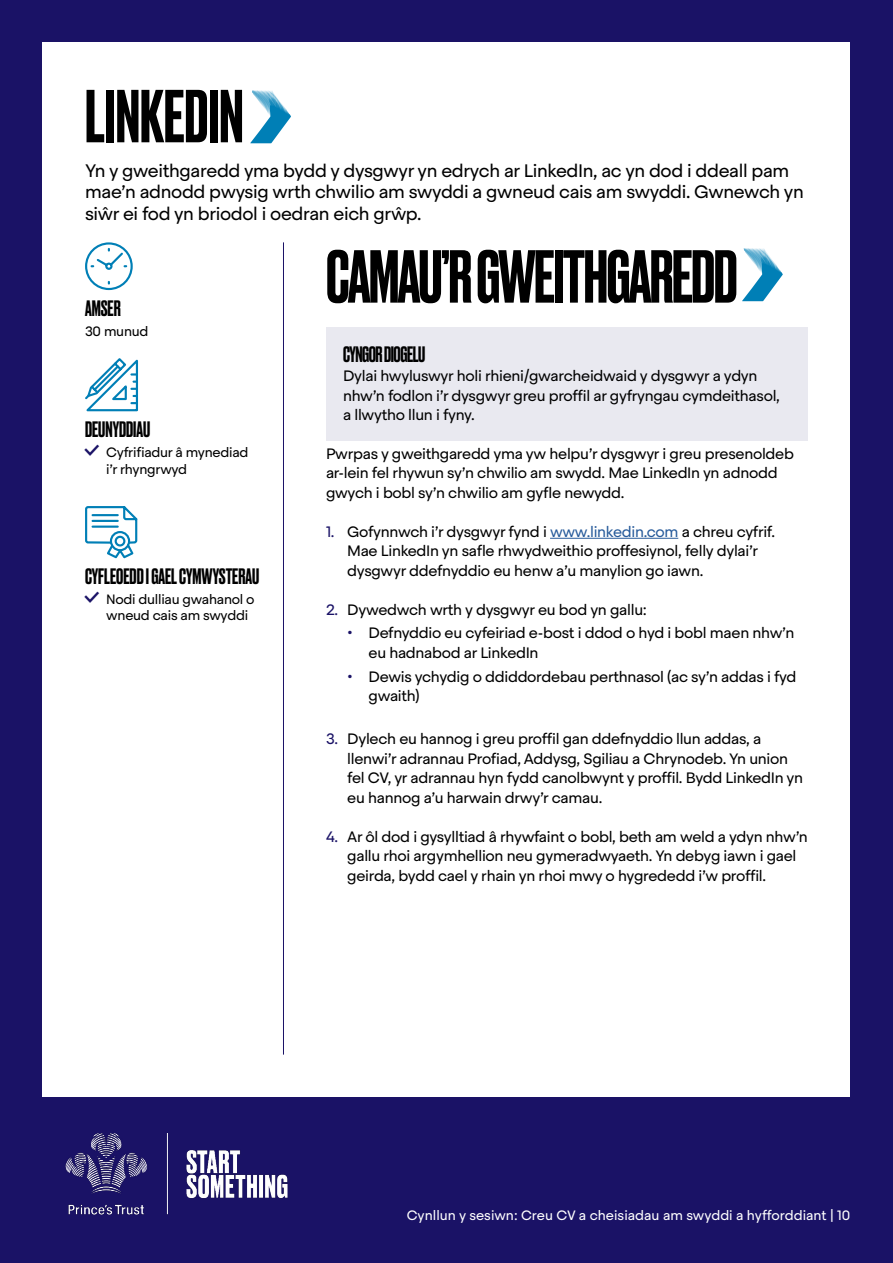
<style>
.page{position:relative;width:893px;height:1263px;background:#1a1266}
.page>*{position:absolute;margin:0;border:0;box-sizing:border-box;transform-origin:0 0}
.t1{font:500 70.5px "Druk";letter-spacing:-.02em;color:#000}
.t2{font:500 70.5px "Druk";color:#000}
.t3{font:500 21px "Druk";color:#000}
.t4{font:500 21px "Druk";letter-spacing:-.02em;color:#000}
.t5{font:18px/21.6px "Steradian";letter-spacing:-.02em;color:#000}
.t6{font:15px/19.5px "Steradian";letter-spacing:-.02em;color:#000}
.t7{font:13.5px/16.2px "Steradian";letter-spacing:-.02em;color:#000}
.t8{font:13.5px "Steradian";color:#fff}
.s1{color:#1a1266}
.s2{color:#275b9b}
</style>
<div class="page">
<div style="left:43px;top:43px;width:807px;height:1054px;background:#fff"></div>
<svg style="left:250px;top:90px;width:41px;height:53px"></svg>
<svg style="left:742px;top:248px;width:41px;height:53px"></svg>
<hr style="left:283px;top:242px;width:1px;height:812px;background:#1a1266">
<svg style="left:85px;top:242px;width:48px;height:49px"></svg>
<svg style="left:85px;top:358px;width:53px;height:54px"></svg>
<hr style="left:550px;top:538px;width:128px;height:1px;background:#275b9b">
<div style="left:326px;top:327px;width:482px;height:114px;background:#e9e9f0"></div>
<svg style="left:85px;top:506px;width:53px;height:53px"></svg>
<img style="left:65px;top:1133px;width:223px;height:82px">
<h1 class="t2" style="left:85px;top:68px;width:160px">LINKEDIN</h1>
<p class="t5" style="left:85px;top:159px;width:720px">Yn y gweithgaredd yma bydd y dysgwyr yn edrych ar LinkedIn, ac yn dod i ddeall pam mae’n adnodd pwysig wrth chwilio am swyddi a gwneud cais am swyddi. Gwnewch yn siŵr ei fod yn briodol i oedran eich grŵp.</p>
<h2 class="t3" style="left:85px;top:293px;width:37px">AMSER</h2>
<p class="t7" style="left:85px;top:323px;width:65px">30 munud</p>
<h2 class="t3" style="left:85px;top:415px;width:67px">DEUNYDDIAU</h2>
<p class="t7" style="left:106px;top:444px;width:144px">Cyfrifiadur â mynediad i’r rhyngrwyd</p>
<h2 class="t3" style="left:85px;top:562px;width:176px">CYFLEOEDD I GAEL CYMWYSTERAU</h2>
<p class="t7" style="left:106px;top:591px;width:150px">Nodi dulliau gwahanol o wneud cais am swyddi</p>
<h1 class="t1" style="left:326px;top:228px;width:413px">CAMAU’R GWEITHGAREDD</h1>
<h2 class="t4" style="left:343px;top:339px;width:84px">CYNGOR DIOGELU</h2>
<p class="t6" style="left:343px;top:366px;width:438px">Dylai hwyluswyr holi rhieni/gwarcheidwaid y dysgwyr a ydyn nhw’n fodlon i’r dysgwyr greu proffil ar gyfryngau cymdeithasol, a llwytho llun i fyny.</p>
<p class="t6" style="left:326px;top:444px;width:469px">Pwrpas y gweithgaredd yma yw helpu’r dysgwyr i greu presenoldeb ar-lein fel rhywun sy’n chwilio am swydd. Mae LinkedIn yn adnodd gwych i bobl sy’n chwilio am gyfle newydd.</p>
<p class="t6" style="left:347px;top:522px;width:429px;text-indent:-21px"><span class="s1">1.</span> Gofynnwch i’r dysgwyr fynd i <span class="s2">www.linkedin.com</span> a chreu cyfrif.<br>Mae LinkedIn yn safle rhwydweithio proffesiynol, felly dylai’r dysgwyr ddefnyddio eu henw a’u manylion go iawn.</p>
<p class="t6" style="left:326px;top:600px;width:322px"><span class="s1">2.</span> Dywedwch wrth y dysgwyr eu bod yn gallu:</p>
<p class="t6" style="left:368px;top:623px;width:427px;text-indent:-21px"><span class="s1">•</span> Defnyddio eu cyfeiriad e-bost i ddod o hyd i bobl maen nhw’n eu hadnabod ar LinkedIn</p>
<p class="t6" style="left:368px;top:667px;width:429px;text-indent:-21px"><span class="s1">•</span> Dewis ychydig o ddiddordebau perthnasol (ac sy’n addas i fyd gwaith)</p>
<p class="t6" style="left:347px;top:729px;width:457px;text-indent:-21px"><span class="s1">3.</span> Dylech eu hannog i greu proffil gan ddefnyddio llun addas, a llenwi’r adrannau Profiad, Addysg, Sgiliau a Chrynodeb. Yn union fel CV, yr adrannau hyn fydd canolbwynt y proffil. Bydd LinkedIn yn eu hannog a’u harwain drwy’r camau.</p>
<p class="t6" style="left:347px;top:827px;width:462px;text-indent:-21px"><span class="s1">4.</span> Ar ôl dod i gysylltiad â rhywfaint o bobl, beth am weld a ydyn nhw’n gallu rhoi argymhellion neu gymeradwyaeth. Yn debyg iawn i gael geirda, bydd cael y rhain yn rhoi mwy o hygrededd i’w proffil.</p>
<p class="t8" style="left:407px;top:1207px;width:445px">Cynllun y sesiwn: Creu CV a cheisiadau am swyddi a hyfforddiant | 10</p>
</div>
